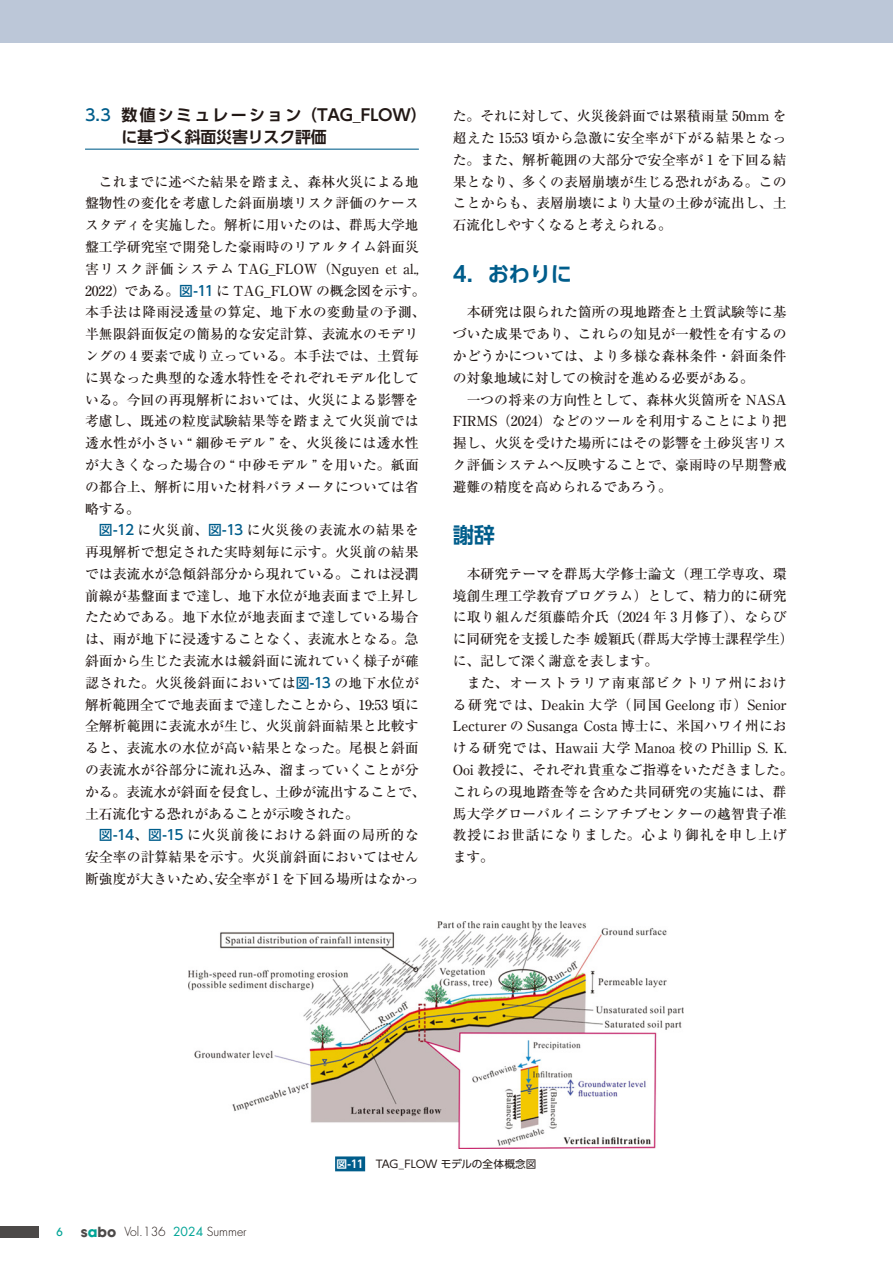
<style>
.page{position:relative;width:893px;height:1263px;background:#fff}
.page>*{position:absolute;margin:0;border:0;box-sizing:border-box;transform-origin:0 0}
.t1{font:700 21.3px "UD Shin Go Pro De";letter-spacing:-.01em;color:#005d8b}
.t2{font:700 15.9px/21.8px "UD Shin Go Pro De";letter-spacing:-.01em;color:#221815}
.t3{font:500 13.8px/21.8px "Ryumin Pr 6";letter-spacing:.005em;color:#221815}
.t4{font:300 12.15px "Futura";color:#221815}
.t5{font:500 11.25px "Avant Garde";color:#00a496}
.t6{font:10.65px "UD Shin Go Pro";letter-spacing:-.01em;color:#221815}
.s1{font-family:"UD Shin Go Pro";font-weight:500;color:#005d8b}
.s2{font-family:"UD Shin Go Pro";color:#005d8b}
.s3{font-family:"Avant Garde";font-weight:700;font-size:13.8px;color:#4c4948}
.s4{font-family:"Avant Garde";font-weight:700;font-size:13.8px;color:#00a496}
.s5{font-weight:400;color:#00a496}
.s6{font-family:"UD Shin Go Pro De";font-weight:700;color:#fff}
</style>
<div class="page">
<div style="left:0;top:0;width:893px;height:43px;background:#bcc7d8"></div>
<hr style="left:85px;top:149px;width:334px;height:1px;background:#005d8b">
<img style="left:189px;top:921px;width:494px;height:227px">
<div style="left:335px;top:1156px;width:30px;height:15px;background:#005d8b"></div>
<div style="left:0;top:1226px;width:38px;height:11px;background:#4c4948"></div>
<p class="t2" style="left:122px;top:104px;width:307px;text-indent:-36px"><span class="s1">3.3</span> 数値シミュレーション（TAG_FLOW）に基づく斜面災害リスク評価</p>
<p class="t3" style="left:85px;top:170px;width:342px;text-indent:14px">これまでに述べた結果を踏まえ、森林火災による地盤物性の変化を考慮した斜面崩壊リスク評価のケーススタディを実施した。解析に用いたのは、群馬大学地盤工学研究室で開発した豪雨時のリアルタイム斜面災害リスク評価システム TAG_FLOW（Nguyen et al.,<br>2022）である。<span class="s2">図-11</span> に TAG_FLOW の概念図を示す。本手法は降雨浸透量の算定、地下水の変動量の予測、半無限斜面仮定の簡易的な安定計算、表流水のモデリングの 4 要素で成り立っている。本手法では、土質毎に異なった典型的な透水特性をそれぞれモデル化している。今回の再現解析においては、火災による影響を考慮し、既述の粒度試験結果等を踏まえて火災前では透水性が小さい “ 細砂モデル ” を、火災後には透水性が大きくなった場合の “ 中砂モデル ” を用いた。紙面の都合上、解析に用いた材料パラメータについては省略する。</p>
<p class="t3" style="left:85px;top:519px;width:342px;text-indent:14px"><span class="s2">図-12</span> に火災前、<span class="s2">図-13</span> に火災後の表流水の結果を再現解析で想定された実時刻毎に示す。火災前の結果では表流水が急傾斜部分から現れている。これは浸潤前線が基盤面まで達し、地下水位が地表面まで上昇したためである。地下水位が地表面まで達している場合は、雨が地下に浸透することなく、表流水となる。急斜面から生じた表流水は緩斜面に流れていく様子が確認された。火災後斜面においては<span class="s2">図-13</span> の地下水位が解析範囲全てで地表面まで達したことから、19:53 頃に全解析範囲に表流水が生じ、火災前斜面結果と比較すると、表流水の水位が高い結果となった。尾根と斜面の表流水が谷部分に流れ込み、溜まっていくことが分かる。表流水が斜面を侵食し、土砂が流出することで、土石流化する恐れがあることが示唆された。</p>
<p class="t3" style="left:85px;top:824px;width:335px;text-align:justify;text-indent:14px"><span class="s2">図-14</span>、<span class="s2">図-15</span> に火災前後における斜面の局所的な安全率の計算結果を示す。火災前斜面においてはせん断強度が大きいため、安全率が 1 を下回る場所はなかっ</p>
<p class="t3" style="left:453px;top:105px;width:335px;text-align:justify">た。それに対して、火災後斜面では累積雨量 50mm を超えた 15:53 頃から急激に安全率が下がる結果となった。また、解析範囲の大部分で安全率が 1 を下回る結果となり、多くの表層崩壊が生じる恐れがある。このことからも、表層崩壊により大量の土砂が流出し、土石流化しやすくなると考えられる。</p>
<h1 class="t1" style="left:453px;top:256px;width:121px">4．おわりに</h1>
<p class="t3" style="left:453px;top:301px;width:335px;text-align:justify;text-indent:14px">本研究は限られた箇所の現地踏査と土質試験等に基づいた成果であり、これらの知見が一般性を有するのかどうかについては、より多様な森林条件・斜面条件の対象地域に対しての検討を進める必要がある。</p>
<p class="t3" style="left:453px;top:388px;width:335px;text-align:justify;text-indent:14px">一つの将来の方向性として、森林火災箇所を NASA FIRMS（2024）などのツールを利用することにより把握し、火災を受けた場所にはその影響を土砂災害リスク評価システムへ反映することで、豪雨時の早期警戒避難の精度を高められるであろう。</p>
<h1 class="t1" style="left:453px;top:518px;width:44px">謝辞</h1>
<p class="t3" style="left:453px;top:562px;width:342px;text-indent:14px">本研究テーマを群馬大学修士論文（理工学専攻、環境創生理工学教育プログラム）として、精力的に研究に取り組んだ須藤皓介氏（2024 年 3 月修了）、ならびに同研究を支援した李 媛穎氏（群馬大学博士課程学生）に、記して深く謝意を表します。</p>
<p class="t3" style="left:453px;top:671px;width:342px;text-indent:14px">また、オーストラリア南東部ビクトリア州における研究では、Deakin 大学（同国 Geelong 市）Senior<br>Lecturer の Susanga Costa 博士に、米国ハワイ州における研究では、Hawaii 大学 Manoa 校の Phillip S. K.<br>Ooi 教授に、それぞれ貴重なご指導をいただきました。これらの現地踏査等を含めた共同研究の実施には、群馬大学グローバルイニシアチブセンターの越智貴子准教授にお世話になりました。心より御礼を申し上げます。</p>
<p class="t5" style="left:56px;top:1225px;width:8px">6</p>
<p class="t4" style="left:81px;top:1224px;width:167px"><span class="s3">s</span><span class="s4">a</span><span class="s3">bo</span> Vol.136 <span class="s5">2024</span> Summer</p>
<p class="t6" style="left:336px;top:1155px;width:202px"><span class="s6">図-11</span>　TAG_FLOW モデルの全体概念図</p>
</div>
